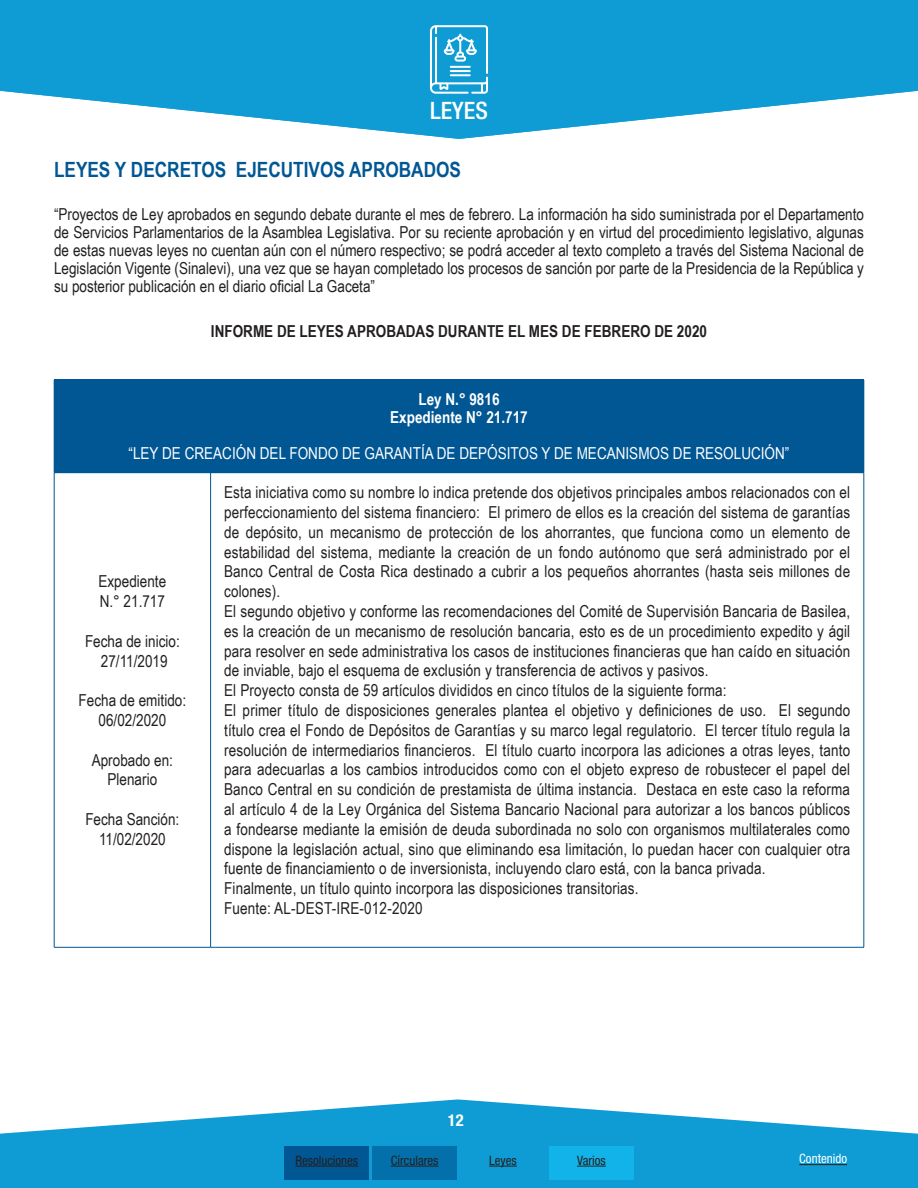
<style>
.page{position:relative;width:918px;height:1188px;background:#fff}
.page>*{position:absolute;margin:0;border:0;box-sizing:border-box;transform-origin:0 0}
.t1{font:500 condensed 24px "Helvetica Neue";color:#fff}
.TITULO{font:700 21px "Arial Narrow";color:#005794}
.TEXTO_NORMAL{font:16.5px/19.8px "Arial Narrow";letter-spacing:.01em;color:#231f20;text-align:justify}
.TEXTO_NORMAL-2{font:16.5px "Arial Narrow";color:#fff}
.TEXTO_TAB{font:700 16.5px "Arial Narrow";color:#231f20}
.TEXTO_NORMAL-3{font:700 16.5px "Arial Narrow";color:#fff}
.t2{font:700 condensed 16.5px "Helvetica Neue";color:#fff}
.t3{font:condensed 12.9px "Helvetica Neue";color:#231f20}
.t4{font:condensed 12.9px "Helvetica Neue";color:#fff}
</style>
<div class="page">
<svg style="left:0;top:1099px;width:918px;height:89px;fill:#0f9cd4"></svg>
<div style="left:284px;top:1146px;width:85px;height:34px;background:#005794"></div>
<div style="left:372px;top:1146px;width:85px;height:34px;background:#0370ab"></div>
<div style="left:461px;top:1146px;width:85px;height:34px;background:#0f9cd4"></div>
<div style="left:549px;top:1146px;width:85px;height:34px;background:#12b3e8"></div>
<hr style="left:799px;top:1164px;width:48px;height:1px;background:#231f20">
<hr style="left:295px;top:1166px;width:63px;height:1px;background:#231f20">
<hr style="left:391px;top:1166px;width:48px;height:1px;background:#231f20">
<svg style="left:489px;top:1166px;width:28px;height:1px"></svg>
<svg style="left:577px;top:1166px;width:29px;height:1px"></svg>
<svg style="left:0;top:0;width:918px;height:139px;fill:#0f9cd4"></svg>
<svg style="left:430px;top:25px;width:58px;height:69px"></svg>
<div style="left:54px;top:380px;width:810px;height:93px;background:#005794"></div>
<hr style="left:54px;top:379px;width:157px;height:1px;background:#005794">
<hr style="left:215px;top:379px;width:649px;height:1px;background:#005794">
<hr style="left:864px;top:380px;width:1px;height:93px;background:#005794">
<hr style="left:54px;top:473px;width:1px;height:474px;background:#005794">
<hr style="left:210px;top:473px;width:1px;height:474px;background:#005794">
<hr style="left:864px;top:473px;width:1px;height:474px;background:#005794">
<hr style="left:54px;top:947px;width:157px;height:1px;background:#005794">
<hr style="left:215px;top:947px;width:649px;height:1px;background:#005794">
<p class="t1" style="left:430px;top:96px;width:59px">LEYES</p>
<p class="TITULO" style="left:54px;top:154px;width:409px">LEYES Y DECRETOS EJECUTIVOS APROBADOS</p>
<p class="TEXTO_NORMAL" style="left:54px;top:205px;width:812px;line-height:18px">“Proyectos de Ley aprobados en segundo debate durante el mes de febrero. La información ha sido suministrada por el Departamento de Servicios Parlamentarios de la Asamblea Legislativa. Por su reciente aprobación y en virtud del procedimiento legislativo, algunas de estas nuevas leyes no cuentan aún con el número respectivo; se podrá acceder al texto completo a través del Sistema Nacional de Legislación Vigente (Sinalevi), una vez que se hayan completado los procesos de sanción por parte de la Presidencia de la República y su posterior publicación en el diario oficial La Gaceta”</p>
<p class="TEXTO_TAB" style="left:211px;top:319px;width:498px">INFORME DE LEYES APROBADAS DURANTE EL MES DE FEBRERO DE 2020</p>
<p class="TEXTO_NORMAL-3" style="left:418px;top:387px;width:83px">Ley N.° 9816</p>
<p class="TEXTO_NORMAL-3" style="left:390px;top:405px;width:139px">Expediente N° 21.717</p>
<p class="TEXTO_NORMAL-2" style="left:129px;top:441px;width:662px">“LEY DE CREACIÓN DEL FONDO DE GARANTÍA DE DEPÓSITOS Y DE MECANISMOS DE RESOLUCIÓN”</p>
<p class="TEXTO_NORMAL" style="left:99px;top:571px;width:69px">Expediente</p>
<p class="TEXTO_NORMAL" style="left:100px;top:591px;width:67px">N.° 21.717</p>
<p class="TEXTO_NORMAL" style="left:85px;top:630px;width:96px">Fecha de inicio:</p>
<p class="TEXTO_NORMAL" style="left:101px;top:650px;width:68px">27/11/2019</p>
<p class="TEXTO_NORMAL" style="left:79px;top:690px;width:109px">Fecha de emitido:</p>
<p class="TEXTO_NORMAL" style="left:99px;top:710px;width:69px">06/02/2020</p>
<p class="TEXTO_NORMAL" style="left:92px;top:749px;width:83px">Aprobado en:</p>
<p class="TEXTO_NORMAL" style="left:108px;top:769px;width:51px">Plenario</p>
<p class="TEXTO_NORMAL" style="left:85px;top:809px;width:96px">Fecha Sanción:</p>
<p class="TEXTO_NORMAL" style="left:99px;top:828px;width:68px">11/02/2020</p>
<p class="TEXTO_NORMAL" style="left:224px;top:482px;width:628px">Esta iniciativa como su nombre lo indica pretende dos objetivos principales ambos relacionados con el perfeccionamiento del sistema financiero: El primero de ellos es la creación del sistema de garantías de depósito, un mecanismo de protección de los ahorrantes, que funciona como un elemento de estabilidad del sistema, mediante la creación de un fondo autónomo que será administrado por el Banco Central de Costa Rica destinado a cubrir a los pequeños ahorrantes (hasta seis millones de colones).</p>
<p class="TEXTO_NORMAL" style="left:224px;top:601px;width:628px">El segundo objetivo y conforme las recomendaciones del Comité de Supervisión Bancaria de Basilea, es la creación de un mecanismo de resolución bancaria, esto es de un procedimiento expedito y ágil para resolver en sede administrativa los casos de instituciones financieras que han caído en situación de inviable, bajo el esquema de exclusión y transferencia de activos y pasivos.</p>
<p class="TEXTO_NORMAL" style="left:224px;top:680px;width:504px">El Proyecto consta de 59 artículos divididos en cinco títulos de la siguiente forma:</p>
<p class="TEXTO_NORMAL" style="left:224px;top:700px;width:628px">El primer título de disposiciones generales plantea el objetivo y definiciones de uso. El segundo título crea el Fondo de Depósitos de Garantías y su marco legal regulatorio. El tercer título regula la resolución de intermediarios financieros. El título cuarto incorpora las adiciones a otras leyes, tanto para adecuarlas a los cambios introducidos como con el objeto expreso de robustecer el papel del Banco Central en su condición de prestamista de última instancia. Destaca en este caso la reforma al artículo 4 de la Ley Orgánica del Sistema Bancario Nacional para autorizar a los bancos públicos a fondearse mediante la emisión de deuda subordinada no solo con organismos multilaterales como dispone la legislación actual, sino que eliminando esa limitación, lo puedan hacer con cualquier otra fuente de financiamiento o de inversionista, incluyendo claro está, con la banca privada.</p>
<p class="TEXTO_NORMAL" style="left:224px;top:878px;width:416px">Finalmente, un título quinto incorpora las disposiciones transitorias.</p>
<p class="TEXTO_NORMAL" style="left:224px;top:898px;width:200px">Fuente: AL-DEST-IRE-012-2020</p>
<p class="t2" style="left:448px;top:1107px;width:17px">12</p>
<p class="t3" style="left:295px;top:1153px;width:64px">Resoluciones</p>
<p class="t3" style="left:391px;top:1153px;width:49px">Círculares</p>
<p class="t3" style="left:489px;top:1153px;width:29px">Leyes</p>
<p class="t3" style="left:577px;top:1153px;width:30px">Varios</p>
<p class="t4" style="left:799px;top:1151px;width:49px">Contenido</p>
</div>
